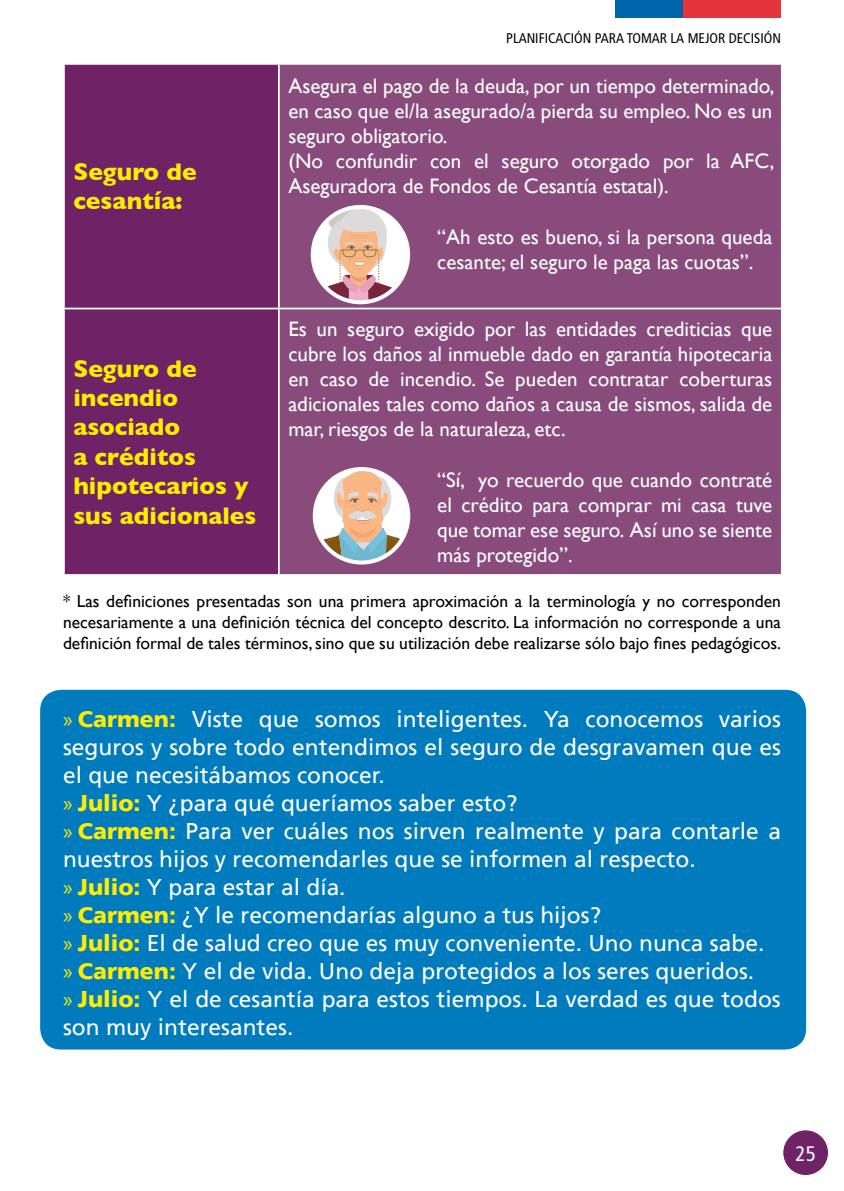
<style>
.page{position:relative;width:844px;height:1191px;background:#fff}
.page>*{position:absolute;margin:0;border:0;box-sizing:border-box;transform-origin:0 0}
.t1{font:700 24.5px/29.4px "Gill Sans";color:#ffed00}
.t2{font:22.75px/28px "Frutiger LT";color:#fff}
.t3{font:21px/25.2px "Gill Sans";color:#fff}
.t4{font:condensed 21px "Frutiger LT";color:#fff}
.t5{font:17.5px/21px "Gill Sans";color:#000;text-align:justify}
.t6{font:condensed 14px "Frutiger LT";color:#000}
.s1{font-family:"Myriad Pro";color:#ffed00}
.s2{font-weight:900;color:#ffed00}
</style>
<div class="page">
<div style="left:40px;top:690px;width:765px;height:359px;background:#007bbe;border-radius:21px"></div>
<div style="left:65px;top:65px;width:213px;height:509px;background:#6f2366"></div>
<div style="left:280px;top:65px;width:500px;height:509px;background:#894b7c"></div>
<hr style="left:63px;top:308px;width:216px;height:1px;background:#fff">
<hr style="left:279px;top:308px;width:503px;height:1px;background:#fff">
<svg style="left:312px;top:207px;width:96px;height:95px"></svg>
<div style="left:310px;top:205px;width:100px;height:99px;border:4px solid #fff;border-radius:50%"></div>
<svg style="left:315px;top:469px;width:93px;height:93px"></svg>
<div style="left:313px;top:467px;width:97px;height:97px;border:4px solid #fff;border-radius:50%"></div>
<div style="left:782px;top:1129px;width:46px;height:46px;background:#6f2366;border-radius:50%"></div>
<div style="left:781px;top:1129px;width:48px;height:47px;border:1px solid #fff;border-radius:50%"></div>
<div style="left:682px;top:0;width:98px;height:18px;background:#e5343a"></div>
<div style="left:615px;top:0;width:67px;height:18px;background:#0064ad"></div>
<p class="t1" style="left:73px;top:156px;width:125px">Seguro de cesantía:</p>
<p class="t6" style="left:506px;top:30px;width:276px">PLANIFICACIÓN PARA TOMAR LA MEJOR DECISIÓN</p>
<p class="t3" style="left:288px;top:73px;width:487px">Asegura el pago de la deuda, por un tiempo determinado, en caso que el/la asegurado/a pierda su empleo. No es un seguro obligatorio.<br>(No confundir con el seguro otorgado por la AFC, Aseguradora de Fondos de Cesantía estatal).</p>
<p class="t3" style="left:437px;top:224px;width:336px">“Ah esto es bueno, si la persona queda cesante; el seguro le paga las cuotas”.</p>
<p class="t3" style="left:288px;top:316px;width:485px;text-align:justify">Es un seguro exigido por las entidades crediticias que cubre los daños al inmueble dado en garantía hipotecaria en caso de incendio. Se pueden contratar coberturas adicionales tales como daños a causa de sismos, salida de mar, riesgos de la naturaleza, etc.</p>
<p class="t3" style="left:437px;top:467px;width:336px;text-align:justify">“Sí, yo recuerdo que cuando contraté el crédito para comprar mi casa tuve que tomar ese seguro. Así uno se siente más protegido”.</p>
<p class="t5" style="left:63px;top:590px;width:719px">* Las definiciones presentadas son una primera aproximación a la terminología y no corresponden necesariamente a una definición técnica del concepto descrito. La información no corresponde a una definición formal de tales términos, sino que su utilización debe realizarse sólo bajo fines pedagógicos.</p>
<p class="t1" style="left:73px;top:353px;width:184px">Seguro de incendio asociado<br>a créditos hipotecarios y sus adicionales</p>
<p class="t2" style="left:63px;top:705px;width:719px"><span class="s1">»</span> <span class="s2">Carmen:</span> Viste que somos inteligentes. Ya conocemos varios seguros y sobre todo entendimos el seguro de desgravamen que es el que necesitábamos conocer.<br><span class="s1">»</span> <span class="s2">Julio:</span> Y ¿para qué queríamos saber esto?<br><span class="s1">»</span> <span class="s2">Carmen:</span> Para ver cuáles nos sirven realmente y para contarle a nuestros hijos y recomendarles que se informen al respecto.<br><span class="s1">»</span> <span class="s2">Julio:</span> Y para estar al día.<br><span class="s1">»</span> <span class="s2">Carmen:</span> ¿Y le recomendarías alguno a tus hijos?<br><span class="s1">»</span> <span class="s2">Julio:</span> El de salud creo que es muy conveniente. Uno nunca sabe.<br><span class="s1">»</span> <span class="s2">Carmen:</span> Y el de vida. Uno deja protegidos a los seres queridos.<br><span class="s1">»</span> <span class="s2">Julio:</span> Y el de cesantía para estos tiempos. La verdad es que todos son muy interesantes.</p>
<p class="t4" style="left:795px;top:1141px;width:22px">25</p>
</div>
